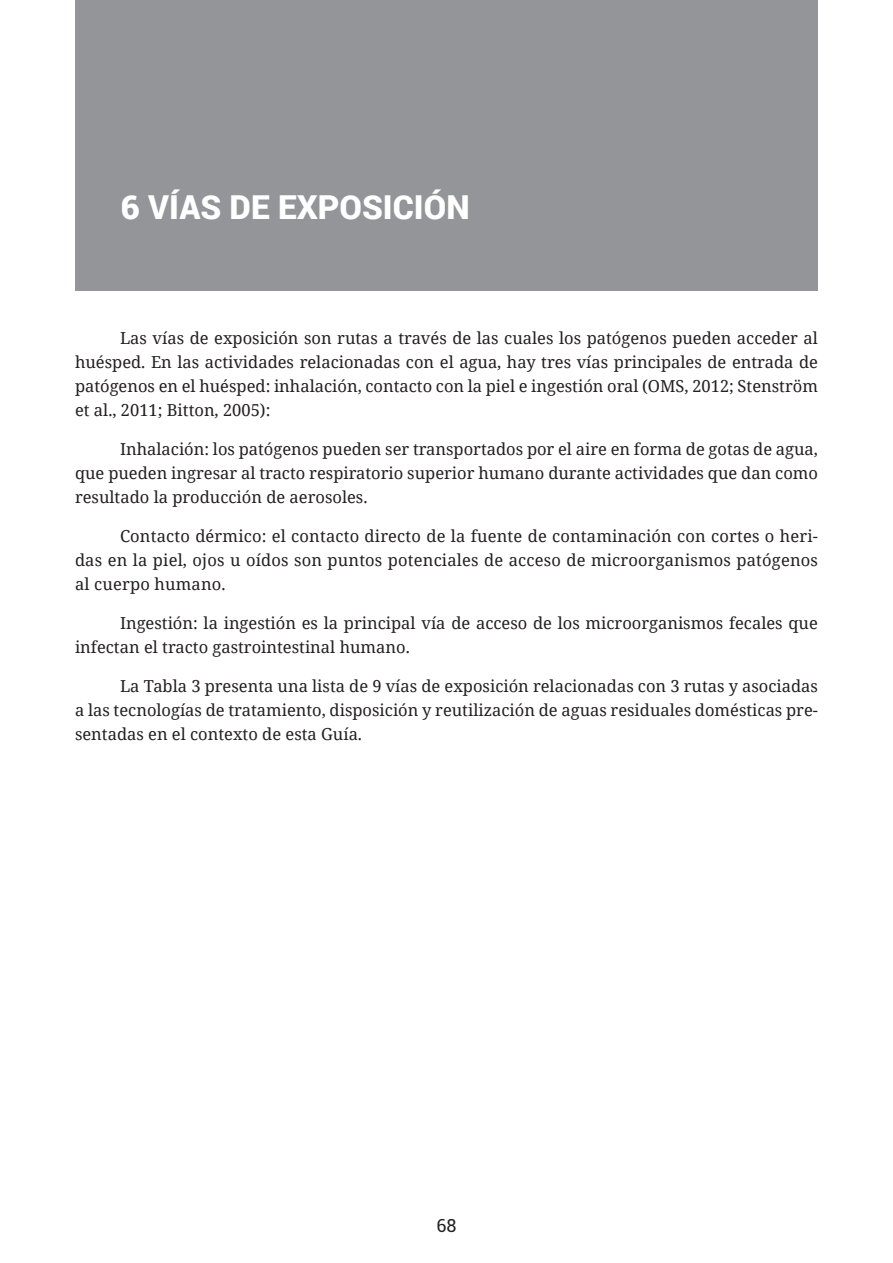
<style>
.page{position:relative;width:893px;height:1263px;background:#fff}
.page>*{position:absolute;margin:0;border:0;box-sizing:border-box;transform-origin:0 0}
.t1{font:900 33px "Roboto";color:#fff}
.t2{font:18px "Roboto";color:#231f20}
.t3{font:16.5px/24px "Noto Serif";color:#231f20;text-align:justify}
</style>
<div class="page">
<div style="left:75px;top:0;width:743px;height:290px;background:#939598"></div>
<h1 class="t1" style="left:121px;top:184px;width:350px">6 VÍAS DE EXPOSICIÓN</h1>
<p class="t3" style="left:75px;top:326px;width:744px;text-indent:45px">Las vías de exposición son rutas a través de las cuales los patógenos pueden acceder al huésped. En las actividades relacionadas con el agua, hay tres vías principales de entrada de patógenos en el huésped: inhalación, contacto con la piel e ingestión oral (OMS, 2012; Stenström et al., 2011; Bitton, 2005):</p>
<p class="t3" style="left:75px;top:437px;width:744px;text-indent:45px">Inhalación: los patógenos pueden ser transportados por el aire en forma de gotas de agua, que pueden ingresar al tracto respiratorio superior humano durante actividades que dan como resultado la producción de aerosoles.</p>
<p class="t3" style="left:75px;top:524px;width:744px;text-indent:45px">Contacto dérmico: el contacto directo de la fuente de contaminación con cortes o heri&shy;das en la piel, ojos u oídos son puntos potenciales de acceso de microorganismos patógenos al cuerpo humano.</p>
<p class="t3" style="left:75px;top:611px;width:744px;text-indent:45px">Ingestión: la ingestión es la principal vía de acceso de los microorganismos fecales que infectan el tracto gastrointestinal humano.</p>
<p class="t3" style="left:75px;top:674px;width:744px;text-indent:45px">La Tabla 3 presenta una lista de 9 vías de exposición relacionadas con 3 rutas y asociadas a las tecnologías de tratamiento, disposición y reutilización de aguas residuales domésticas pre&shy;sentadas en el contexto de esta Guía.</p>
<p class="t2" style="left:436px;top:1213px;width:22px">68</p>
</div>
